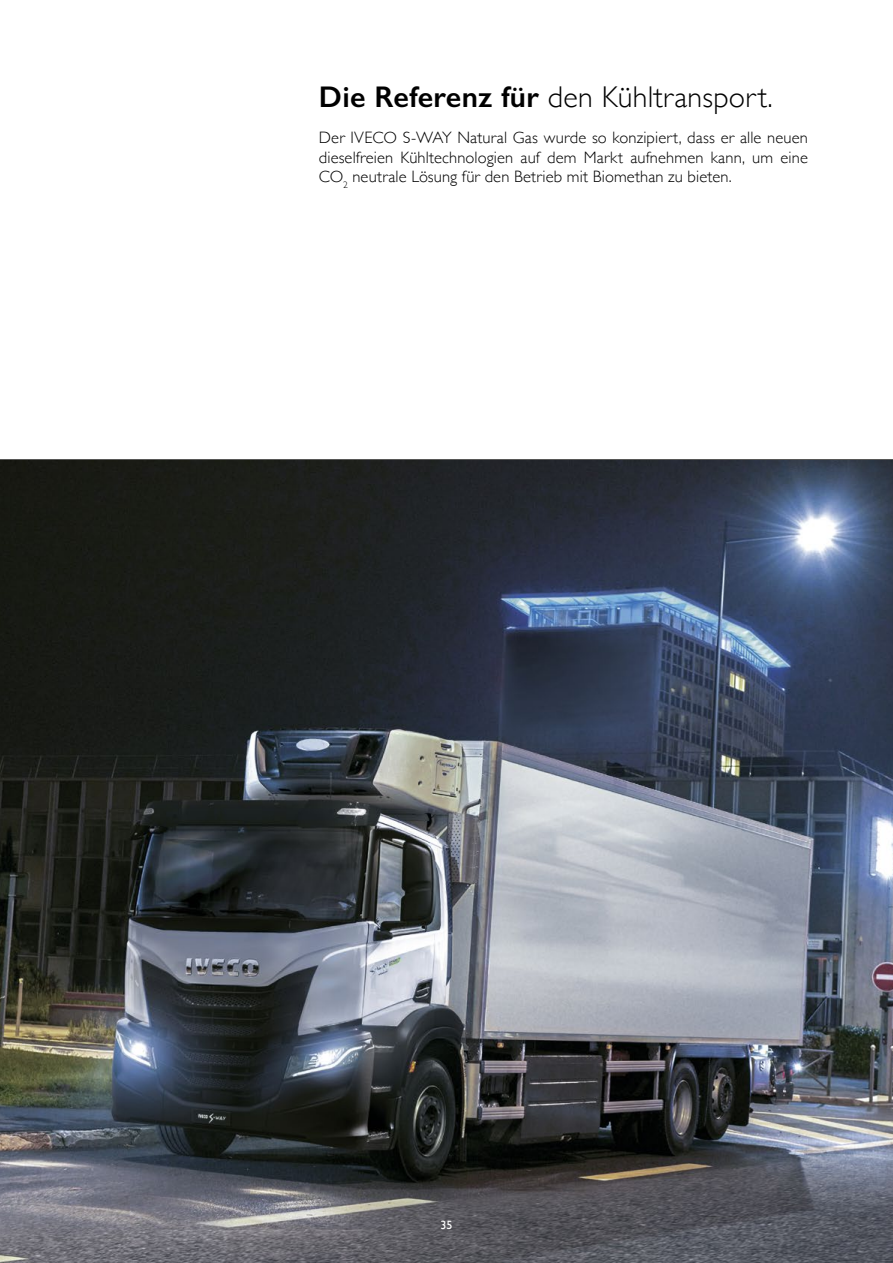
<style>
.page{position:relative;width:893px;height:1263px;background:#fff}
.page>*{position:absolute;margin:0;border:0;box-sizing:border-box;transform-origin:0 0}
.t1{font:300 30px "Gill Sans";letter-spacing:.01em;color:#000}
.t2{font:300 16.5px/19.5px "Gill Sans";letter-spacing:.01em;color:#000;text-align:justify}
.t3{font:12px "Gill Sans";color:#fff}
.s1{font-weight:600}
</style>
<div class="page">
<img style="left:0;top:460px;width:893px;height:803px">
<h1 class="t1" style="left:319px;top:73px;width:455px"><span class="s1">Die Referenz für</span> den Kühltransport.</h1>
<p class="t2" style="left:319px;top:127px;width:491px">Der IVECO S-WAY Natural Gas wurde so konzipiert, dass er alle neuen dieselfreien Kühltechnologien auf dem Markt aufnehmen kann, um eine CO<sub>2</sub> neutrale Lösung für den Betrieb mit Biomethan zu bieten.</p>
<p class="t3" style="left:440px;top:1218px;width:13px">35</p>
</div>
